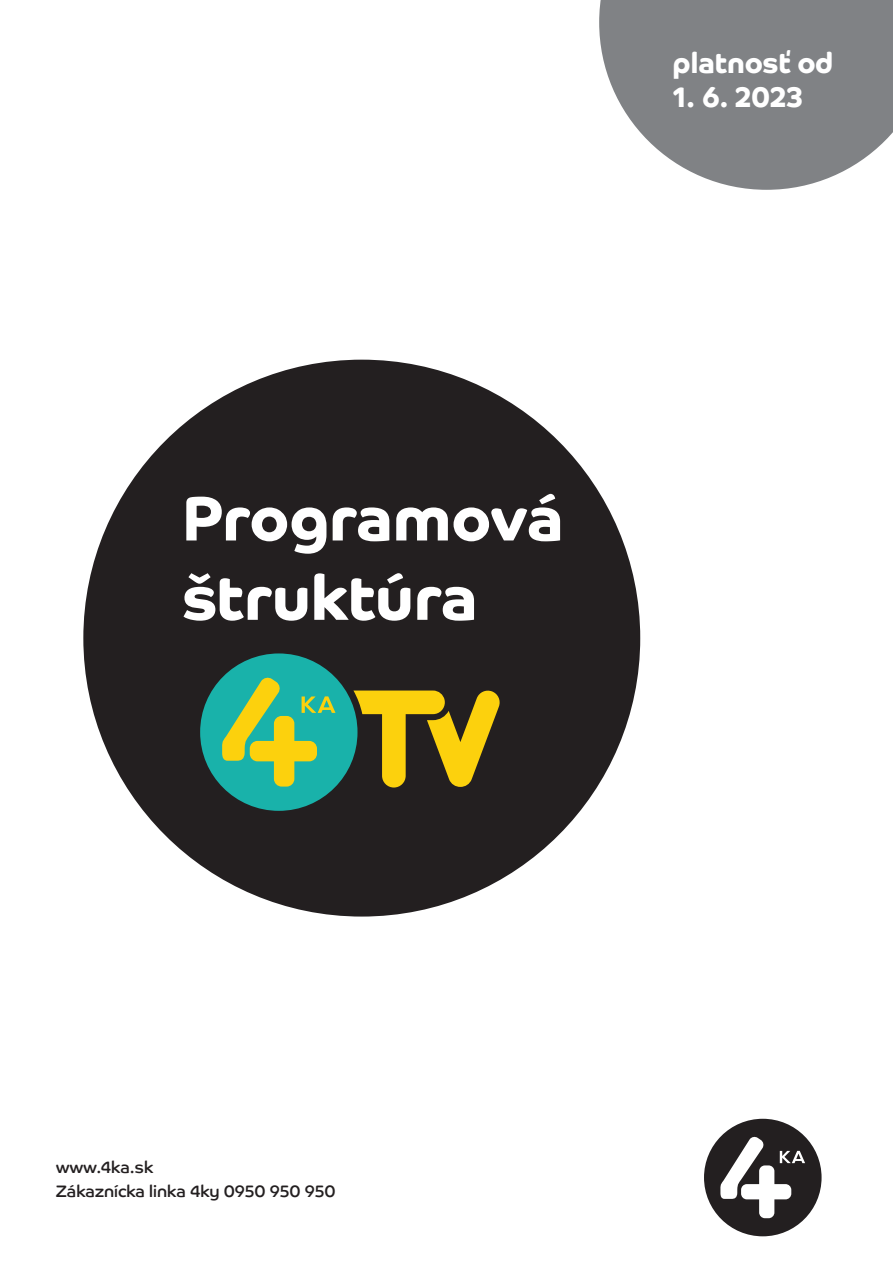
<style>
.page{position:relative;width:893px;height:1263px;background:#fff}
.page>*{position:absolute;margin:0;border:0;box-sizing:border-box;transform-origin:0 0}
.t1{font:700 63px "Co Headline";letter-spacing:-.01em;color:#fff}
.t2{font:700 39.75px "Co Headline";color:#fff}
.t3{font:700 28.5px "Co Headline";letter-spacing:-.005em;color:#fff}
.t4{font:700 23.55px "Co Headline";color:#fff}
.t5{font:16.65px "Co Headline";color:#231f20}
</style>
<div class="page">
<div style="left:83px;top:360px;width:557px;height:556px;background:#231f20;border-radius:50%"></div>
<div style="left:704px;top:1119px;width:118px;height:117px;background:#231f20;border-radius:50%"></div>
<svg style="left:720px;top:1136px;width:102px;height:83px"></svg>
<svg style="left:599px;top:0;width:294px;height:190px;background:#929497"></svg>
<svg style="left:353px;top:690px;width:147px;height:97px"></svg>
<div style="left:200px;top:653px;width:157px;height:158px;background:#19b2aa;border-radius:50%"></div>
<svg style="left:221px;top:677px;width:114px;height:109px"></svg>
<p class="t3" style="left:673px;top:46px;width:162px">platnosť od</p>
<p class="t3" style="left:673px;top:81px;width:132px">1. 6. 2023</p>
<h3 class="t4" style="left:690px;top:92px;width:112px">platný od</h3>
<p class="t1" style="left:182px;top:482px;width:383px">Programová</p>
<p class="t1" style="left:182px;top:561px;width:297px">štruktúra</p>
<h2 class="t2" style="left:193px;top:547px;width:66px">pre</h2>
<p class="t5" style="left:56px;top:1157px;width:99px">www.4ka.sk</p>
<p class="t5" style="left:56px;top:1181px;width:281px">Zákaznícka linka 4ky 0950 950 950</p>
</div>
